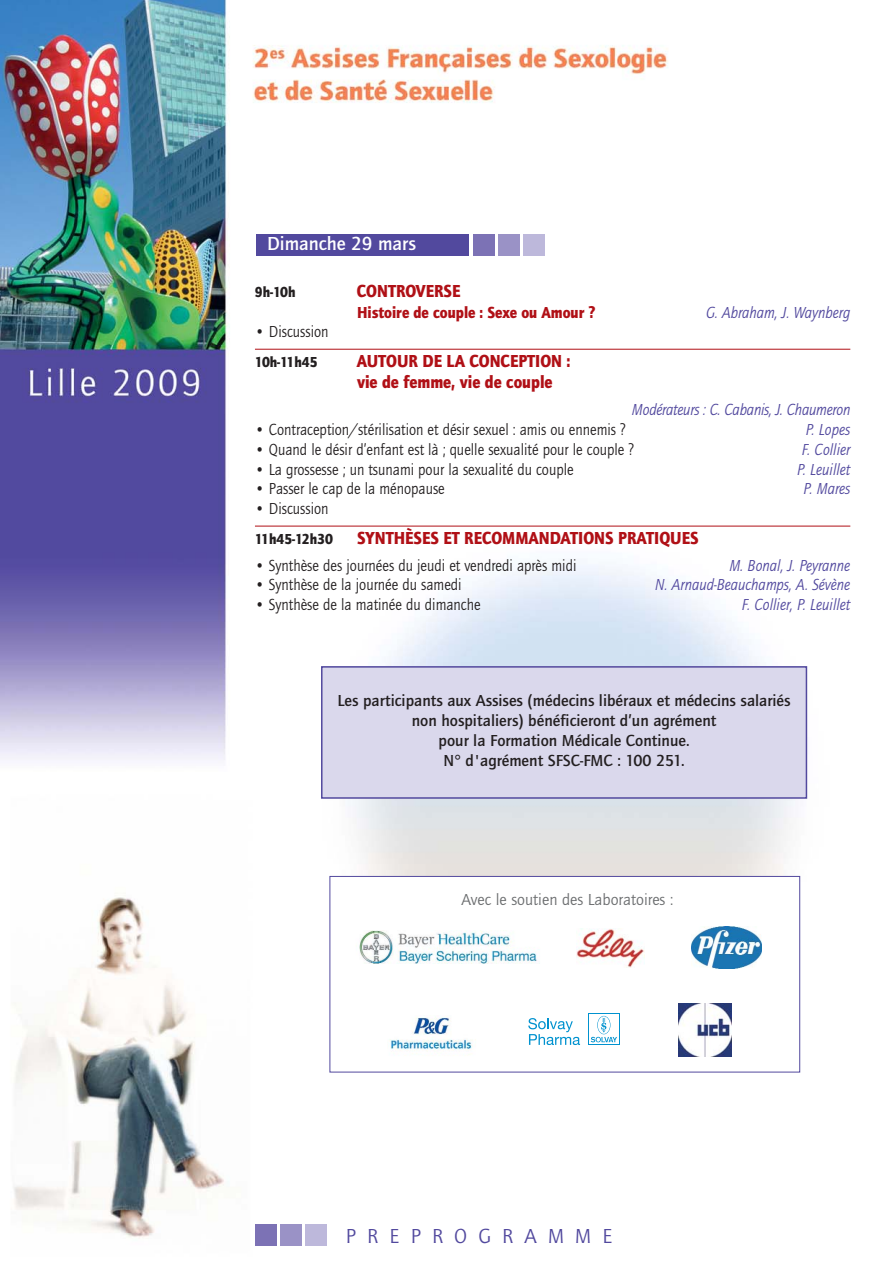
<style>
.page{position:relative;width:893px;height:1263px;background:#fff}
.page>*{position:absolute;margin:0;border:0;box-sizing:border-box;transform-origin:0 0}
.t1{font:21px "Quay Itc T";letter-spacing:.535em;color:#52499e}
.t2{font:700 19.5px "Quay Itc T";color:#fff}
.t3{font:900 18px/21.6px "Quay Itc T";color:#b01016;scale:.9 1}
.t4{font:16.5px "Quay Itc T";color:#231f20;scale:.9 1}
.t5{font:700 16.5px/19.8px "Quay Itc T";color:#231f20;text-align:center}
.t6{font:italic 16.5px "Quay Itc T";color:#52499e;scale:.9 1}
.t7{font:900 16.5px "Quay Itc T";color:#b01016;scale:.9 1}
.t8{font:16.5px "Quay Itc T";color:#6c6e70}
.t9{font:900 15px "Quay Itc T";color:#231f20;scale:.9 1}
</style>
<div class="page">
<img style="left:0;top:0;width:851px;height:1246px">
<div style="left:330px;top:876px;width:470px;height:196px;background:#fff"></div>
<div style="left:329px;top:876px;width:471px;height:197px;border:1px solid #52499e"></div>
<hr style="left:255px;top:349px;width:595px;height:1px;background:#b01016">
<hr style="left:255px;top:526px;width:595px;height:1px;background:#b01016">
<div style="left:256px;top:234px;width:213px;height:21px;background:#52499e"></div>
<div style="left:473px;top:234px;width:21px;height:21px;background:#7c72b5"></div>
<div style="left:498px;top:234px;width:22px;height:21px;background:#9a92c6"></div>
<div style="left:524px;top:234px;width:21px;height:21px;background:#bdb8db"></div>
<div style="left:255px;top:1225px;width:21px;height:21px;background:#7c72b5"></div>
<div style="left:280px;top:1225px;width:21px;height:21px;background:#9a92c6"></div>
<div style="left:305px;top:1225px;width:22px;height:21px;background:#bdb8db"></div>
<img style="left:692px;top:926px;width:69px;height:42px">
<img style="left:576px;top:929px;width:68px;height:38px">
<img style="left:389px;top:1017px;width:87px;height:34px">
<img style="left:359px;top:930px;width:178px;height:33px">
<svg style="left:528px;top:1018px;width:52px;height:27px"></svg>
<div style="left:588px;top:1013px;width:32px;height:32px;background:#0092cf"></div>
<svg style="left:589px;top:1014px;width:30px;height:30px"></svg>
<svg style="left:597px;top:1016px;width:13px;height:18px"></svg>
<svg style="left:591px;top:1018px;width:26px;height:24px"></svg>
<div style="left:322px;top:667px;width:484px;height:131px;background:#dad8ec"></div>
<div style="left:321px;top:666px;width:486px;height:133px;border:2px solid #52499e"></div>
<img style="left:678px;top:1004px;width:54px;height:52px">
<p class="t2" style="left:267px;top:234px;width:150px">Dimanche 29 mars</p>
<p class="t9" style="left:255px;top:285px;width:47px">9h-10h</p>
<p class="t3" style="left:357px;top:281px;width:116px">CONTROVERSE</p>
<p class="t7" style="left:357px;top:304px;width:267px">Histoire de couple : Sexe ou Amour ?</p>
<p class="t6" style="left:706px;top:304px;width:162px">G. Abraham, J. Waynberg</p>
<p class="t4" style="left:255px;top:324px;width:83px">• Discussion</p>
<p class="t9" style="left:255px;top:355px;width:71px">10h-11h45</p>
<p class="t3" style="left:357px;top:351px;width:239px">AUTOUR DE LA CONCEPTION : vie de femme, vie de couple</p>
<p class="t6" style="left:632px;top:402px;width:244px">Modérateurs : C. Cabanis, J. Chaumeron</p>
<p class="t4" style="left:255px;top:421px;width:414px">• Contraception/stérilisation et désir sexuel : amis ou ennemis ?</p>
<p class="t6" style="left:806px;top:421px;width:51px">P. Lopes</p>
<p class="t4" style="left:255px;top:441px;width:423px">• Quand le désir d’enfant est là ; quelle sexualité pour le couple ?</p>
<p class="t6" style="left:802px;top:441px;width:55px">F. Collier</p>
<p class="t4" style="left:255px;top:461px;width:356px">• La grossesse ; un tsunami pour la sexualité du couple</p>
<p class="t6" style="left:797px;top:461px;width:61px">P. Leuillet</p>
<p class="t4" style="left:255px;top:481px;width:212px">• Passer le cap de la ménopause</p>
<p class="t6" style="left:803px;top:481px;width:53px">P. Mares</p>
<p class="t4" style="left:255px;top:501px;width:83px">• Discussion</p>
<p class="t9" style="left:255px;top:532px;width:88px">11h45-12h30</p>
<p class="t3" style="left:357px;top:528px;width:381px">SYNTHÈSES ET RECOMMANDATIONS PRATIQUES</p>
<p class="t4" style="left:255px;top:557px;width:359px">• Synthèse des journées du jeudi et vendredi après midi</p>
<p class="t6" style="left:729px;top:557px;width:136px">M. Bonal, J. Peyranne</p>
<p class="t4" style="left:255px;top:577px;width:231px">• Synthèse de la journée du samedi</p>
<p class="t6" style="left:655px;top:577px;width:218px">N. Arnaud-Beauchamps, A. Sévène</p>
<p class="t4" style="left:255px;top:597px;width:252px">• Synthèse de la matinée du dimanche</p>
<p class="t6" style="left:742px;top:597px;width:122px">F. Collier, P. Leuillet</p>
<p class="t5" style="left:338px;top:692px;width:454px">Les participants aux Assises (médecins libéraux et médecins salariés non hospitaliers) bénéficieront d’un agrément<br>pour la Formation Médicale Continue.<br>N° d'agrément SFSC-FMC : 100 251.</p>
<p class="t8" style="left:462px;top:892px;width:213px">Avec le soutien des Laboratoires :</p>
<p class="t1" style="left:346px;top:1225px;width:268px">PREPROGRAMME</p>
</div>
